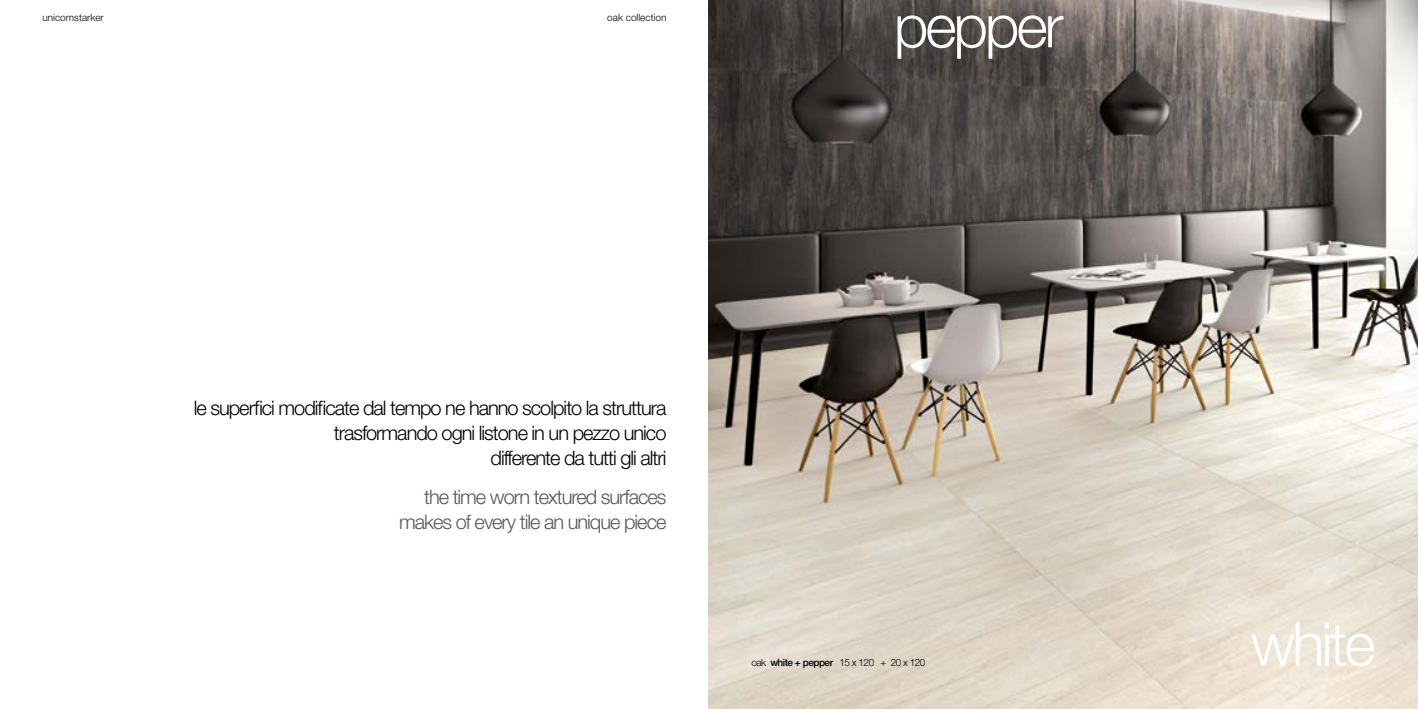
<style>
.page{position:relative;width:1418px;height:709px;background:#fff}
.page>*{position:absolute;margin:0;border:0;box-sizing:border-box;transform-origin:0 0}
.t1{font:300 60px "Helvetica Neue LT Std";letter-spacing:-.05em;color:#fff}
.t2{font:300 20px/25px "Helvetica Neue LT Std";letter-spacing:-.05em;color:#000;text-align:right}
.t3{font:300 20px/25px "Helvetica Neue LT Std";letter-spacing:-.05em;color:#575756;text-align:right}
.t4{font:300 10px "Helvetica Neue LT Std";letter-spacing:-.05em;color:#000}
.t5{font:300 10px "Helvetica Neue LT Std";color:#000}
.s1{font-weight:500}
</style>
<div class="page">
<img style="left:709px;top:0;width:708px;height:709px">
<p class="t5" style="left:43px;top:12px;width:63px">unicomstarker</p>
<p class="t5" style="left:607px;top:12px;width:61px">oak collection</p>
<h1 class="t1" style="left:893px;top:-11px;width:171px">pepper</h1>
<p class="t2" style="left:194px;top:395px;width:474px">le superfici modificate dal tempo ne hanno scolpito la struttura trasformando ogni listone in un pezzo unico<br>differente da tutti gli altri</p>
<p class="t3" style="left:399px;top:484px;width:269px">the time worn textured surfaces makes of every tile an unique piece</p>
<p class="t4" style="left:751px;top:656px;width:175px">oak <span class="s1">white + pepper</span> 15 x 120 + 20 x 120</p>
<h1 class="t1" style="left:1250px;top:607px;width:126px">white</h1>
</div>
